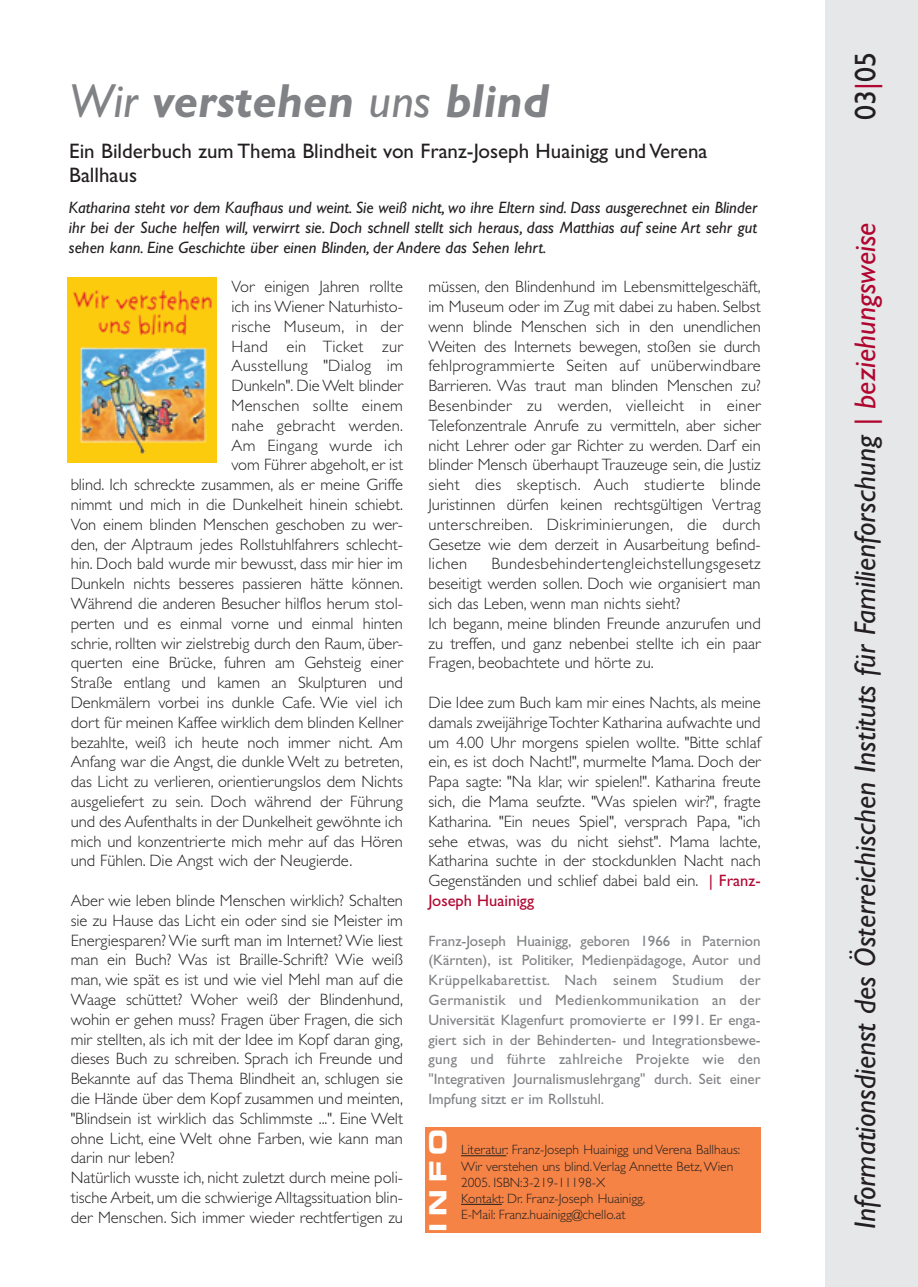
<style>
.page{position:relative;width:918px;height:1287px;background:#fff}
.page>*{position:absolute;margin:0;border:0;box-sizing:border-box;transform-origin:0 0}
.t1{font:italic 700 48px "Gill Sans";color:#808285}
.t2{font:italic 30px "Gill Sans";color:#231f20}
.t3{font:30px "Gill Sans";color:#231f20}
.t4{font:700 expanded 23.55px "Square 721 BT";color:#fff}
.t5{font:21px/24px "Gill Sans";color:#231f20}
.t6{font:300 16.5px/19.8px "Gill Sans";color:#231f20}
.t7{font:italic 16.5px/19.8px "Gill Sans";color:#231f20;text-align:justify}
.t8{font:300 16.5px "Gill Sans";letter-spacing:.02em;color:#231f20}
.t9{font:15px/19.8px "Gill Sans";color:#808285;text-align:justify}
.t10{font:300 13.5px/16.2px "Gill Sans";color:#231f20}
.s1{font-weight:400}
.s2{font-weight:400;color:#b00630}
.s3{color:#b00630}
</style>
<div class="page">
<div style="left:825px;top:0;width:93px;height:1287px;background:#e6e7e9"></div>
<img style="left:68px;top:278px;width:148px;height:185px">
<div style="left:425px;top:1127px;width:336px;height:105px;background:#f58345"></div>
<svg style="left:461px;top:1155px;width:45px;height:1px"></svg>
<hr style="left:461px;top:1204px;width:41px;height:1px;background:#231f20">
<h1 class="t1" style="left:69px;top:85px;width:481px"><span class="s1">Wir</span> verstehen <span class="s1">uns</span> blind</h1>
<p class="t5" style="left:69px;top:142px;width:640px">Ein Bilderbuch zum Thema Blindheit von Franz-Joseph Huainigg und Verena<br>Ballhaus</p>
<p class="t7" style="left:69px;top:199px;width:690px">Katharina steht vor dem Kaufhaus und weint. Sie weiß nicht, wo ihre Eltern sind. Dass ausgerechnet ein Blinder ihr bei der Suche helfen will, verwirrt sie. Doch schnell stellt sich heraus, dass Matthias auf seine Art sehr gut sehen kann. Eine Geschichte über einen Blinden, der Andere das Sehen lehrt.</p>
<p class="t6" style="left:232px;top:278px;width:173px">Vor einigen Jahren rollte</p>
<p class="t6" style="left:232px;top:298px;width:173px">ich ins Wiener Naturhisto-</p>
<p class="t8" style="left:232px;top:320px;width:173px">rische Museum, in der</p>
<p class="t8" style="left:232px;top:340px;width:173px">Hand ein Ticket zur</p>
<p class="t8" style="left:232px;top:360px;width:173px">Ausstellung "Dialog im</p>
<p class="t6" style="left:232px;top:377px;width:173px">Dunkeln". Die Welt blinder</p>
<p class="t8" style="left:232px;top:400px;width:173px">Menschen sollte einem</p>
<p class="t8" style="left:232px;top:419px;width:173px">nahe gebracht werden.</p>
<p class="t8" style="left:232px;top:439px;width:173px">Am Eingang wurde ich</p>
<p class="t6" style="left:232px;top:457px;width:173px">vom Führer abgeholt, er ist</p>
<p class="t6" style="left:71px;top:476px;width:334px">blind. Ich schreckte zusammen, als er meine Griffe</p>
<p class="t6" style="left:71px;top:496px;width:334px">nimmt und mich in die Dunkelheit hinein schiebt.</p>
<p class="t6" style="left:71px;top:516px;width:334px">Von einem blinden Menschen geschoben zu wer-</p>
<p class="t6" style="left:71px;top:536px;width:334px">den, der Alptraum jedes Rollstuhlfahrers schlecht-</p>
<p class="t6" style="left:71px;top:556px;width:334px">hin. Doch bald wurde mir bewusst, dass mir hier im</p>
<p class="t6" style="left:71px;top:575px;width:334px">Dunkeln nichts besseres passieren hätte können.</p>
<p class="t6" style="left:71px;top:595px;width:334px">Während die anderen Besucher hilflos herum stol-</p>
<p class="t6" style="left:71px;top:615px;width:334px">perten und es einmal vorne und einmal hinten</p>
<p class="t6" style="left:71px;top:635px;width:334px">schrie, rollten wir zielstrebig durch den Raum, über-</p>
<p class="t6" style="left:71px;top:655px;width:334px">querten eine Brücke, fuhren am Gehsteig einer</p>
<p class="t6" style="left:71px;top:674px;width:334px">Straße entlang und kamen an Skulpturen und</p>
<p class="t6" style="left:71px;top:694px;width:334px">Denkmälern vorbei ins dunkle Cafe. Wie viel ich</p>
<p class="t6" style="left:71px;top:714px;width:334px">dort für meinen Kaffee wirklich dem blinden Kellner</p>
<p class="t6" style="left:71px;top:734px;width:334px">bezahlte, weiß ich heute noch immer nicht. Am</p>
<p class="t6" style="left:71px;top:754px;width:334px">Anfang war die Angst, die dunkle Welt zu betreten,</p>
<p class="t6" style="left:71px;top:773px;width:334px">das Licht zu verlieren, orientierungslos dem Nichts</p>
<p class="t6" style="left:71px;top:793px;width:334px">ausgeliefert zu sein. Doch während der Führung</p>
<p class="t6" style="left:71px;top:813px;width:334px">und des Aufenthalts in der Dunkelheit gewöhnte ich</p>
<p class="t6" style="left:71px;top:833px;width:334px">mich und konzentrierte mich mehr auf das Hören</p>
<p class="t6" style="left:71px;top:853px;width:283px">und Fühlen. Die Angst wich der Neugierde.</p>
<p class="t6" style="left:71px;top:892px;width:334px">Aber wie leben blinde Menschen wirklich? Schalten sie zu Hause das Licht ein oder sind sie Meister im Energiesparen? Wie surft man im Internet? Wie liest man ein Buch? Was ist Braille-Schrift? Wie weiß man, wie spät es ist und wie viel Mehl man auf die Waage schüttet? Woher weiß der Blindenhund, wohin er gehen muss? Fragen über Fragen, die sich mir stellten, als ich mit der Idee im Kopf daran ging, dieses Buch zu schreiben. Sprach ich Freunde und Bekannte auf das Thema Blindheit an, schlugen sie die Hände über dem Kopf zusammen und meinten, "Blindsein ist wirklich das Schlimmste ...". Eine Welt ohne Licht, eine Welt ohne Farben, wie kann man darin nur leben?<br>Natürlich wusste ich, nicht zuletzt durch meine poli&shy;tische Arbeit, um die schwierige Alltagssituation blin&shy;der Menschen. Sich immer wieder rechtfertigen zu</p>
<p class="t6" style="left:428px;top:278px;width:334px;text-align:justify">müssen, den Blindenhund im Lebensmittelgeschäft, im Museum oder im Zug mit dabei zu haben. Selbst wenn blinde Menschen sich in den unendlichen Weiten des Internets bewegen, stoßen sie durch fehlprogrammierte Seiten auf unüberwindbare Barrieren. Was traut man blinden Menschen zu?<br>Besenbinder zu werden, vielleicht in einer Telefonzentrale Anrufe zu vermitteln, aber sicher nicht Lehrer oder gar Richter zu werden. Darf ein blinder Mensch überhaupt Trauzeuge sein, die Justiz sieht dies skeptisch. Auch studierte blinde Juristinnen dürfen keinen rechtsgültigen Vertrag unterschreiben. Diskriminierungen, die durch Gesetze wie dem derzeit in Ausarbeitung befind&shy;lichen</p>
<p class="t6" style="left:428px;top:556px;width:334px;text-indent:63px">Bundesbehindertengleichstellungsgesetz beseitigt werden sollen. Doch wie organisiert man sich das Leben, wenn man nichts sieht?<br>Ich begann, meine blinden Freunde anzurufen und zu treffen, und ganz nebenbei stellte ich ein paar Fragen, beobachtete und hörte zu.</p>
<p class="t6" style="left:428px;top:694px;width:334px;text-align:justify">Die Idee zum Buch kam mir eines Nachts, als meine damals zweijährige Tochter Katharina aufwachte und um 4.00 Uhr morgens spielen wollte. "Bitte schlaf ein, es ist doch Nacht!", murmelte Mama. Doch der Papa sagte: "Na klar, wir spielen!". Katharina freute sich, die Mama seufzte. "Was spielen wir?", fragte Katharina. "Ein neues Spiel", versprach Papa, "ich sehe etwas, was du nicht siehst". Mama lachte, Katharina suchte in der stockdunklen Nacht nach Gegenständen und schlief dabei bald ein. <span class="s2">| Franz-Joseph Huainigg</span></p>
<p class="t9" style="left:428px;top:932px;width:334px">Franz-Joseph Huainigg, geboren 1966 in Paternion (Kärnten), ist Politiker, Medienpädagoge, Autor und Krüppelkabarettist. Nach seinem Studium der Germanistik und Medienkommunikation an der Universität Klagenfurt promovierte er 1991. Er enga&shy;giert sich in der Behinderten- und Integrationsbewe&shy;gung und führte zahlreiche Projekte wie den "Integrativen Journalismuslehrgang" durch. Seit einer Impfung sitzt er im Rollstuhl.</p>
<h3 class="t4" style="left:429px;top:1232px;width:104px;rotate:-90deg">INFO</h3>
<p class="t10" style="left:461px;top:1143px;width:281px">Literatur: Franz-Joseph Huainigg und Verena Ballhaus:<br>Wir verstehen uns blind.Verlag Annette Betz,Wien 2005. ISBN:3-219-11198-X<br>Kontakt: Dr. Franz-Joseph Huainigg,<br>E-Mail: Franz.huainigg@chello.at</p>
<h2 class="t3" style="left:855px;top:120px;width:69px;rotate:-90deg">03<span class="s3">|</span>05</h2>
<h2 class="t2" style="left:855px;top:1229px;width:1008px;rotate:-90deg">Informationsdienst des Österreichischen Instituts für Familienforschung <span class="s3">| beziehungsweise</span></h2>
</div>
